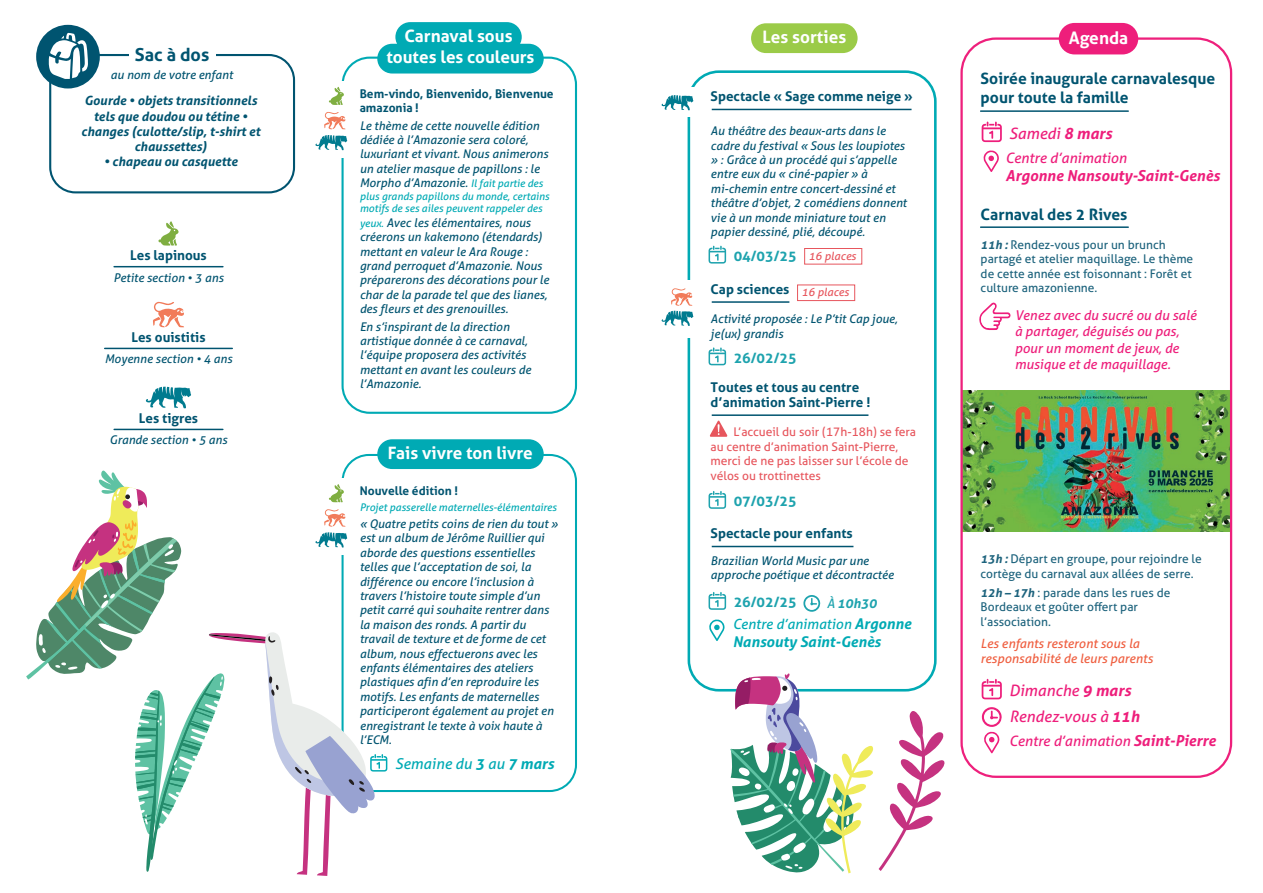
<style>
.page{position:relative;width:1263px;height:893px;background:#fff}
.page>*{position:absolute;margin:0;border:0;box-sizing:border-box;transform-origin:0 0}
.t1{font:700 18px "Aller";color:#005470}
.t2{font:700 17.25px "Aller";color:#fff}
.t3{font:700 17.1px/20.5px "Aller";color:#fff;text-align:center}
.t4{font:700 15.75px/18.9px "Aller";color:#005470}
.t5{font:italic 15.75px "Aller";color:#ee1e7b}
.t6{font:italic 700 15.15px "Aller";color:#ee1e7b}
.t7{font:italic 15px "Aller";color:#00aab4}
.t8{font:italic 700 14.85px "Aller";color:#00aab4}
.t9{font:italic 14.4px "Aller";color:#ee1e7b}
.t10{font:700 14.25px "Aller";color:#1ea3ae}
.t11{font:italic 14.1px "Aller";color:#00aab4}
.t12{font:700 13.5px/15px "Aller";color:#005470}
.t13{font:italic 13.5px/16.5px "Aller";color:#ee1e7b}
.t14{font:italic 700 13.35px "Aller";color:#1ea3ae}
.t15{font:italic 700 12.75px/15.3px "Aller";color:#005470;text-align:center}
.t16{font:italic 12.75px/15px "Aller";color:#ef5e3f}
.t17{font:italic 12px/14.4px "Aller";color:#005470}
.t18{font:12px/14.4px "Aller";color:#1d637d}
.t19{font:12px/14.4px "Aller";color:#e7565d}
.t20{font:700 12px/14.4px "Aller";color:#005470}
.t21{font:italic 11.25px "Aller";color:#e7565d}
.t22{font:italic 10.5px/12.6px "Aller";color:#00aab4}
.s1{font-size:10.5px;color:#00aab4}
.s2{font-weight:700}
.s3{font-weight:400}
.s4{font-weight:700;font-size:14.85px}
.s5{font-weight:700;font-style:italic}
.s6{font-weight:700;font-size:15.15px}
</style>
<div class="page">
<div style="left:687px;top:70px;width:250px;height:621px;border:3px solid #00aab4;border-radius:30px"></div>
<div style="left:751px;top:23px;width:106px;height:30px;background:#9bcb48;border-radius:15px"></div>
<hr style="left:712px;top:301px;width:77px;height:2px;background:#005470">
<hr style="left:712px;top:109px;width:199px;height:1px;background:#005470">
<svg style="left:708px;top:246px;width:18px;height:18px"></svg>
<svg style="left:708px;top:347px;width:18px;height:18px"></svg>
<hr style="left:712px;top:546px;width:141px;height:1px;background:#005470">
<svg style="left:708px;top:592px;width:18px;height:18px"></svg>
<hr style="left:712px;top:414px;width:156px;height:2px;background:#005470">
<svg style="left:708px;top:491px;width:18px;height:18px"></svg>
<svg style="left:710px;top:420px;width:17px;height:17px"></svg>
<hr style="left:114px;top:266px;width:109px;height:1px;background:#005470">
<svg style="left:158px;top:221px;width:21px;height:25px"></svg>
<hr style="left:105px;top:348px;width:127px;height:1px;background:#005470">
<svg style="left:153px;top:302px;width:31px;height:25px"></svg>
<hr style="left:114px;top:429px;width:109px;height:1px;background:#005470">
<svg style="left:146px;top:387px;width:45px;height:21px"></svg>
<div style="left:659px;top:280px;width:41px;height:58px;background:#fff"></div>
<svg style="left:662px;top:288px;width:31px;height:38px"></svg>
<div style="left:659px;top:87px;width:41px;height:30px;background:#fff"></div>
<svg style="left:662px;top:95px;width:31px;height:15px"></svg>
<div style="left:804px;top:248px;width:58px;height:17px;border:1px solid #e7565d"></div>
<div style="left:797px;top:285px;width:58px;height:16px;border:1px solid #e7565d"></div>
<div style="left:49px;top:54px;width:246px;height:139px;border:2px solid #005470;border-radius:25px"></div>
<div style="left:36px;top:25px;width:64px;height:63px;background:#005470;border-radius:50%"></div>
<svg style="left:48px;top:33px;width:40px;height:46px"></svg>
<div style="left:129px;top:32px;width:87px;height:35px;background:#fff"></div>
<div style="left:341px;top:57px;width:236px;height:357px;border:2px solid #00aab4;border-radius:27px"></div>
<div style="left:395px;top:22px;width:127px;height:30px;background:#00aab4;border-radius:15px"></div>
<div style="left:377px;top:44px;width:167px;height:30px;background:#00aab4;border-radius:15px"></div>
<div style="left:302px;top:81px;width:52px;height:76px;background:#fff"></div>
<svg style="left:324px;top:112px;width:22px;height:17px"></svg>
<svg style="left:315px;top:135px;width:32px;height:15px"></svg>
<svg style="left:329px;top:87px;width:15px;height:18px"></svg>
<div style="left:377px;top:439px;width:167px;height:30px;background:#00aab4;border-radius:15px"></div>
<img style="left:963px;top:391px;width:266px;height:141px">
<div style="left:960px;top:37px;width:272px;height:741px;border:2px solid #ee207c;border-radius:34px"></div>
<div style="left:1059px;top:23px;width:79px;height:31px;background:#ee1e7b;border-radius:16px"></div>
<svg style="left:982px;top:121px;width:20px;height:21px"></svg>
<hr style="left:981px;top:110px;width:147px;height:2px;background:#005470">
<svg style="left:979px;top:302px;width:31px;height:28px"></svg>
<svg style="left:803px;top:595px;width:17px;height:17px"></svg>
<svg style="left:983px;top:150px;width:16px;height:22px"></svg>
<svg style="left:982px;top:679px;width:20px;height:20px"></svg>
<hr style="left:981px;top:226px;width:147px;height:2px;background:#005470">
<svg style="left:981px;top:707px;width:21px;height:46px"></svg>
<svg style="left:709px;top:619px;width:15px;height:22px"></svg>
<svg style="left:1072px;top:712px;width:161px;height:66px"></svg>
<svg style="left:26px;top:470px;width:361px;height:406px"></svg>
<svg style="left:731px;top:673px;width:214px;height:200px"></svg>
<h1 class="t1" style="left:135px;top:43px;width:76px">Sac à dos</h1>
<p class="t17" style="left:111px;top:67px;width:124px">au nom de votre enfant</p>
<p class="t15" style="left:81px;top:93px;width:180px">Gourde • objets transitionnels tels que doudou ou tétine • changes (culotte/slip, t-shirt et chaussettes)</p>
<p class="t15" style="left:104px;top:154px;width:135px">• chapeau ou casquette</p>
<p class="t12" style="left:130px;top:248px;width:78px">Les lapinous</p>
<p class="t17" style="left:113px;top:271px;width:112px">Petite section • 3 ans</p>
<p class="t12" style="left:131px;top:329px;width:76px">Les ouistitis</p>
<p class="t17" style="left:105px;top:351px;width:129px">Moyenne section • 4 ans</p>
<p class="t12" style="left:139px;top:410px;width:61px">Les tigres</p>
<p class="t17" style="left:110px;top:432px;width:119px">Grande section • 5 ans</p>
<h3 class="t3" style="left:386px;top:26px;width:150px">Carnaval sous toutes les couleurs</h3>
<p class="t20" style="left:360px;top:86px;width:195px">Bem-vindo, Bienvenido, Bienvenue amazonia !</p>
<p class="t17" style="left:360px;top:118px;width:190px">Le thème de cette nouvelle édition dédiée à l’Amazonie sera coloré, luxuriant et vivant. Nous animerons un atelier masque de papillons : le Morpho d’Amazonie. <span class="s1">Il fait partie des</span></p>
<p class="t22" style="left:360px;top:190px;width:191px">plus grands papillons du monde, certains motifs de ses ailes peuvent rappeler des</p>
<p class="t17" style="left:360px;top:215px;width:191px"><span class="s1">yeux.</span> Avec les élémentaires, nous créerons un kakemono (étendards) mettant en valeur le Ara Rouge : grand perroquet d’Amazonie. Nous préparerons des décorations pour le char de la parade tel que des lianes, des fleurs et des grenouilles.</p>
<p class="t17" style="left:360px;top:319px;width:173px">En s’inspirant de la direction artistique donnée à ce carnaval, l’équipe proposera des activités mettant en avant les couleurs de l’Amazonie.</p>
<h3 class="t3" style="left:388px;top:443px;width:146px">Fais vivre ton livre</h3>
<p class="t20" style="left:360px;top:483px;width:100px">Nouvelle édition !</p>
<p class="t22" style="left:360px;top:501px;width:199px">Projet passerelle maternelles-élémentaires</p>
<p class="t17" style="left:360px;top:516px;width:200px">« Quatre petits coins de rien du tout » est un album de Jérôme Ruillier qui aborde des questions essentielles telles que l’acceptation de soi, la différence ou encore l’inclusion à travers l’histoire toute simple d’un petit carré qui souhaite rentrer dans la maison des ronds. A partir du travail de texture et de forme de cet album, nous effectuerons avec les enfants élémentaires des ateliers plastiques afin d’en reproduire les motifs. Les enfants de maternelles participeront également au projet en enregistrant le texte à voix haute à l’ECM.</p>
<p class="t7" style="left:395px;top:754px;width:161px">Semaine du <span class="s2">3</span> au <span class="s2">7 mars</span></p>
<h3 class="t3" style="left:762px;top:27px;width:85px">Les sorties</h3>
<p class="t12" style="left:711px;top:89px;width:204px">Spectacle « Sage comme neige »</p>
<p class="t17" style="left:711px;top:124px;width:198px">Au théâtre des beaux-arts dans le cadre du festival « Sous les loupiotes » : Grâce à un procédé qui s’appelle entre eux du « ciné-papier » à mi-chemin entre concert-dessiné et théâtre d’objet, 2 comédiens donnent vie à un monde miniature tout en papier dessiné, plié, découpé.</p>
<p class="t10" style="left:734px;top:247px;width:64px">04/03/25</p>
<p class="t21" style="left:808px;top:249px;width:49px">16 places</p>
<p class="t21" style="left:801px;top:285px;width:49px">16 places</p>
<p class="t12" style="left:711px;top:281px;width:80px">Cap sciences</p>
<p class="t17" style="left:711px;top:312px;width:188px">Activité proposée : Le P’tit Cap joue, je(ux) grandis</p>
<p class="t10" style="left:734px;top:349px;width:64px">26/02/25</p>
<p class="t12" style="left:711px;top:379px;width:161px">Toutes et tous au centre d’animation Saint-Pierre !</p>
<p class="t19" style="left:711px;top:425px;width:207px;text-indent:23px">L’accueil du soir (17h-18h) se fera au centre d’animation Saint-Pierre, merci de ne pas laisser sur l’école de vélos ou trottinettes</p>
<p class="t10" style="left:734px;top:492px;width:64px">07/03/25</p>
<p class="t12" style="left:711px;top:526px;width:144px">Spectacle pour enfants</p>
<p class="t17" style="left:711px;top:553px;width:185px">Brazilian World Music par une approche poétique et décontractée</p>
<p class="t10" style="left:734px;top:593px;width:64px">26/02/25</p>
<p class="t14" style="left:827px;top:595px;width:52px"><span class="s3">À</span> 10h30</p>
<p class="t11" style="left:733px;top:616px;width:180px">Centre d’animation <span class="s4">Argonne</span></p>
<p class="t8" style="left:733px;top:632px;width:150px">Nansouty Saint-Genès</p>
<h2 class="t2" style="left:1069px;top:27px;width:61px">Agenda</h2>
<h3 class="t4" style="left:981px;top:69px;width:236px">Soirée inaugurale carnavalesque pour toute la famille</h3>
<h3 class="t5" style="left:1009px;top:123px;width:105px">Samedi <span class="s2">8 mars</span></h3>
<p class="t9" style="left:1005px;top:149px;width:123px">Centre d’animation</p>
<p class="t6" style="left:1005px;top:166px;width:216px">Argonne Nansouty-Saint-Genès</p>
<h3 class="t4" style="left:981px;top:205px;width:148px">Carnaval des 2 Rives</h3>
<p class="t18" style="left:981px;top:237px;width:214px"><span class="s5">11h :</span> Rendez-vous pour un brunch partagé et atelier maquillage. Le thème de cette année est foisonnant : Forêt et culture amazonienne.</p>
<p class="t13" style="left:1015px;top:307px;width:183px">Venez avec du sucré ou du salé à partager, déguisés ou pas, pour un moment de jeux, de musique et de maquillage.</p>
<p class="t18" style="left:981px;top:552px;width:223px"><span class="s5">13h :</span> Départ en groupe, pour rejoindre le cortège du carnaval aux allées de serre.</p>
<p class="t18" style="left:981px;top:585px;width:191px"><span class="s5">12h – 17h</span> : parade dans les rues de<br>Bordeaux et goûter offert par l’association.</p>
<p class="t16" style="left:981px;top:636px;width:174px">Les enfants resteront sous la responsabilité de leurs parents</p>
<h3 class="t5" style="left:1009px;top:681px;width:123px">Dimanche <span class="s2">9 mars</span></h3>
<h3 class="t5" style="left:1009px;top:707px;width:132px">Rendez-vous à <span class="s2">11h</span></h3>
<p class="t9" style="left:1009px;top:732px;width:208px">Centre d’animation <span class="s6">Saint-Pierre</span></p>
</div>
